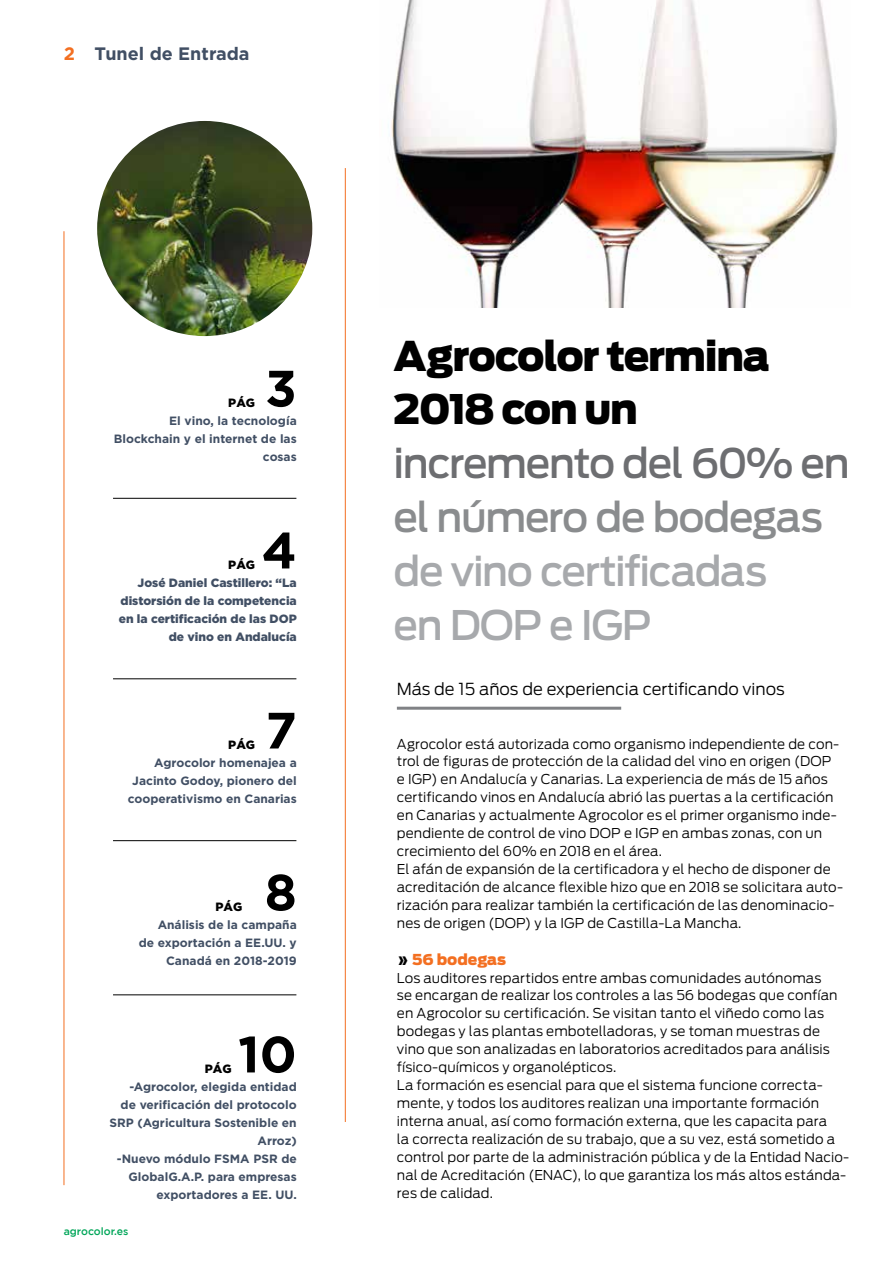
<style>
.page{position:relative;width:893px;height:1263px;background:#fff}
.page>*{position:absolute;margin:0;border:0;box-sizing:border-box;transform-origin:0 0}
.t1{font:700 51px "Gotham";color:#000}
.t2{font:500 40.5px/54px "Antenna";letter-spacing:-.035em;color:#a7a9ac}
.t3{font:900 40.5px/54px "Antenna";letter-spacing:-.035em;color:#000}
.t4{font:500 40.5px "Antenna";letter-spacing:-.035em;color:#6d6e71}
.t5{font:500 40.5px "Antenna";letter-spacing:-.035em;color:#8a8c8e}
.t6{font:700 18px "Gotham";color:#414f64}
.t7{font:700 18px "Gotham";color:#f36f21}
.t8{font:300 16.5px "Antenna";color:#000}
.t9{font:900 15px "Antenna";color:#f36f21}
.t10{font:300 13.5px/18px "Antenna";letter-spacing:.005em;color:#000}
.t11{font:700 12px/18px "Gotham";color:#414f64;text-align:right}
.t12{font:900 12px/18px "Gotham";color:#414f64;text-align:right}
.t13{font:900 12px "Gotham";color:#000}
.t14{font:500 10.5px "Gotham";color:#00a659}
.s1{color:#000}
</style>
<div class="page">
<hr style="left:113px;top:498px;width:183px;height:1px;background:#000">
<hr style="left:113px;top:995px;width:183px;height:1px;background:#000">
<hr style="left:113px;top:679px;width:183px;height:1px;background:#000">
<hr style="left:113px;top:840px;width:183px;height:1px;background:#000">
<hr style="left:64px;top:231px;width:1px;height:954px;background:#f36f21">
<hr style="left:345px;top:168px;width:1px;height:954px;background:#f36f21">
<img style="left:390px;top:0;width:447px;height:307px">
<hr style="left:397px;top:707px;width:224px;height:3px;background:#808285">
<img style="left:97px;top:121px;width:215px;height:215px;border-radius:108px">
<h3 class="t7" style="left:64px;top:43px;width:13px">2</h3>
<h3 class="t6" style="left:95px;top:43px;width:156px">Tunel de Entrada</h3>
<p class="t13" style="left:228px;top:395px;width:28px">PÁG</p>
<h1 class="t1" style="left:265px;top:359px;width:33px">3</h1>
<p class="t11" style="left:114px;top:411px;width:184px">El vino, la tecnología<br>Blockchain y el internet de las cosas</p>
<p class="t13" style="left:228px;top:557px;width:28px">PÁG</p>
<h1 class="t1" style="left:262px;top:521px;width:37px">4</h1>
<p class="t12" style="left:119px;top:573px;width:180px">José Daniel Castillero: “La distorsión de la competencia en la certificación de las DOP de vino en Andalucía</p>
<p class="t13" style="left:228px;top:737px;width:28px">PÁG</p>
<h1 class="t1" style="left:265px;top:701px;width:33px">7</h1>
<p class="t11" style="left:128px;top:753px;width:170px">Agrocolor homenajea a<br>Jacinto Godoy, pionero del cooperativismo en Canarias</p>
<p class="t13" style="left:216px;top:899px;width:28px">PÁG</p>
<h1 class="t1" style="left:265px;top:863px;width:34px">8</h1>
<p class="t11" style="left:139px;top:915px;width:159px">Análisis de la campaña<br>de exportación a EE.UU. y<br>Canadá en 2018-2019</p>
<p class="t13" style="left:205px;top:1061px;width:28px">PÁG</p>
<h1 class="t1" style="left:238px;top:1025px;width:60px">10</h1>
<p class="t11" style="left:109px;top:1077px;width:189px">-Agrocolor, elegida entidad<br>de verificación del protocolo<br>SRP (Agricultura Sostenible en<br>Arroz)<br>-Nuevo módulo FSMA PSR de<br>GlobalG.A.P. para empresas exportadores a EE. UU.</p>
<p class="t14" style="left:64px;top:1225px;width:66px">agrocolor.es</p>
<h2 class="t3" style="left:394px;top:329px;width:378px">Agrocolor termina<br>2018 con un</h2>
<h2 class="t4" style="left:394px;top:440px;width:458px">incremento del 60% en</h2>
<h2 class="t5" style="left:394px;top:494px;width:431px">el número de bodegas</h2>
<h2 class="t2" style="left:394px;top:545px;width:375px">de vino certificadas en DOP e IGP</h2>
<p class="t8" style="left:397px;top:679px;width:389px">Más de 15 años de experiencia certificando vinos</p>
<p class="t10" style="left:397px;top:735px;width:448px">Agrocolor está autorizada como organismo independiente de con&shy;trol de figuras de protección de la calidad del vino en origen (DOP<br>e IGP) en Andalucía y Canarias. La experiencia de más de 15 años certificando vinos en Andalucía abrió las puertas a la certificación en Canarias y actualmente Agrocolor es el primer organismo inde&shy;pendiente de control de vino DOP e IGP en ambas zonas, con un crecimiento del 60% en 2018 en el área.<br>El afán de expansión de la certificadora y el hecho de disponer de acreditación de alcance flexible hizo que en 2018 se solicitara auto&shy;rización para realizar también la certificación de las denominacio&shy;nes de origen (DOP) y la IGP de Castilla-La Mancha.</p>
<p class="t9" style="left:397px;top:950px;width:111px"><span class="s1">»</span> 56 bodegas</p>
<p class="t10" style="left:397px;top:969px;width:454px">Los auditores repartidos entre ambas comunidades autónomas<br>se encargan de realizar los controles a las 56 bodegas que confían en Agrocolor su certificación. Se visitan tanto el viñedo como las bodegas y las plantas embotelladoras, y se toman muestras de vino que son analizadas en laboratorios acreditados para análisis físico-químicos y organolépticos.<br>La formación es esencial para que el sistema funcione correcta&shy;mente, y todos los auditores realizan una importante formación interna anual, así como formación externa, que les capacita para<br>la correcta realización de su trabajo, que a su vez, está sometido a control por parte de la administración pública y de la Entidad Nacio&shy;nal de Acreditación (ENAC), lo que garantiza los más altos estánda&shy;res de calidad.</p>
</div>
